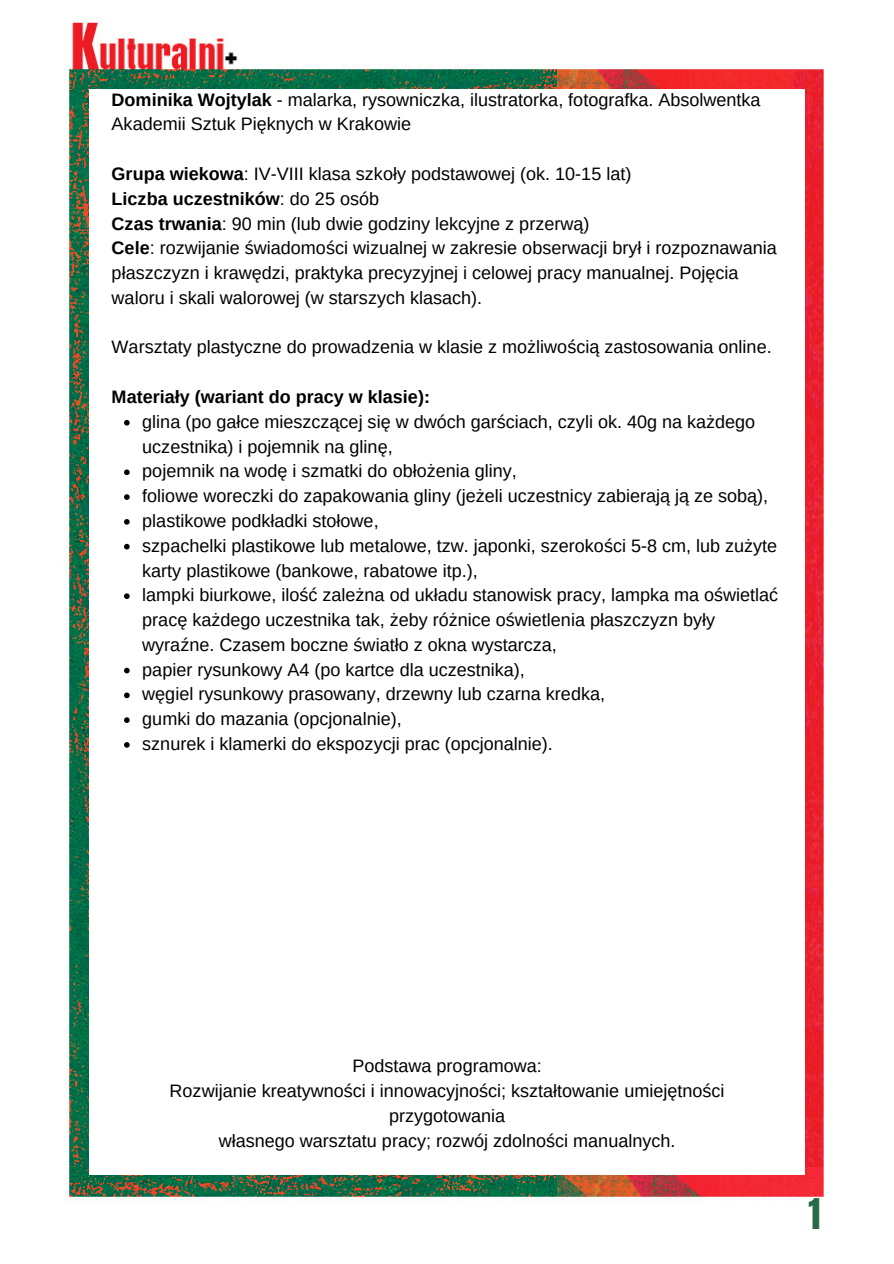
<style>
.page{position:relative;width:894px;height:1264px;background:#fff}
.page>*{position:absolute;margin:0;border:0;box-sizing:border-box;transform-origin:0 0}
.t1{font:36px "Anton";color:#266b46}
.t2{font:18px/24.8px "Arimo";color:#000}
.t3{font:700 18px "Arimo";color:#000}
.s1{font-weight:700}
.s2{font-weight:400}
</style>
<div class="page">
<img style="left:63px;top:17px;width:494px;height:1185px">
<img style="left:557px;top:66px;width:267px;height:1135px">
<div style="left:89px;top:89px;width:715px;height:1086px;background:#fff"></div>
<svg style="left:124px;top:420px;width:6px;height:5px"></svg>
<svg style="left:124px;top:469px;width:6px;height:6px"></svg>
<svg style="left:124px;top:494px;width:6px;height:6px"></svg>
<svg style="left:124px;top:519px;width:6px;height:5px"></svg>
<svg style="left:124px;top:544px;width:6px;height:5px"></svg>
<svg style="left:124px;top:593px;width:6px;height:6px"></svg>
<svg style="left:124px;top:667px;width:6px;height:6px"></svg>
<svg style="left:124px;top:692px;width:6px;height:6px"></svg>
<svg style="left:124px;top:717px;width:6px;height:6px"></svg>
<svg style="left:124px;top:742px;width:6px;height:5px"></svg>
<p class="t2" style="left:112px;top:87px;width:650px"><span class="s1">Dominika Wojtylak</span> - malarka, rysowniczka, ilustratorka, fotografka. Absolwentka<br>Akademii Sztuk Pięknych w Krakowie</p>
<p class="t2" style="left:112px;top:161px;width:521px"><span class="s1">Grupa wiekowa</span>: IV-VIII klasa szkoły podstawowej (ok. 10-15 lat)</p>
<p class="t3" style="left:112px;top:188px;width:269px">Liczba uczestników<span class="s2">: do 25 osób</span></p>
<p class="t2" style="left:112px;top:211px;width:479px"><span class="s1">Czas trwania</span>: 90 min (lub dwie godziny lekcyjne z przerwą)</p>
<p class="t2" style="left:112px;top:236px;width:666px"><span class="s1">Cele</span>: rozwijanie świadomości wizualnej w zakresie obserwacji brył i rozpoznawania</p>
<p class="t2" style="left:112px;top:260px;width:628px">płaszczyzn i krawędzi, praktyka precyzyjnej i celowej pracy manualnej. Pojęcia waloru i skali walorowej (w starszych klasach).</p>
<p class="t2" style="left:112px;top:335px;width:661px">Warsztaty plastyczne do prowadzenia w klasie z możliwością zastosowania online.</p>
<p class="t3" style="left:112px;top:387px;width:320px">Materiały (wariant do pracy w klasie):</p>
<p class="t2" style="left:142px;top:409px;width:614px">glina (po gałce mieszczącej się w dwóch garściach, czyli ok. 40g na każdego uczestnika) i pojemnik na glinę,</p>
<p class="t2" style="left:142px;top:459px;width:376px">pojemnik na wodę i szmatki do obłożenia gliny,</p>
<p class="t2" style="left:142px;top:483px;width:627px">foliowe woreczki do zapakowania gliny (jeżeli uczestnicy zabierają ją ze sobą),</p>
<p class="t2" style="left:142px;top:508px;width:238px">plastikowe podkładki stołowe,</p>
<p class="t2" style="left:142px;top:533px;width:636px">szpachelki plastikowe lub metalowe, tzw. japonki, szerokości 5-8 cm, lub zużyte karty plastikowe (bankowe, rabatowe itp.),</p>
<p class="t2" style="left:142px;top:582px;width:637px">lampki biurkowe, ilość zależna od układu stanowisk pracy, lampka ma oświetlać pracę każdego uczestnika tak, żeby różnice oświetlenia płaszczyzn były wyraźne. Czasem boczne światło z okna wystarcza,</p>
<p class="t2" style="left:142px;top:657px;width:384px">papier rysunkowy A4 (po kartce dla uczestnika),</p>
<p class="t2" style="left:142px;top:681px;width:464px">węgiel rysunkowy prasowany, drzewny lub czarna kredka,</p>
<p class="t2" style="left:142px;top:706px;width:261px">gumki do mazania (opcjonalnie),</p>
<p class="t2" style="left:142px;top:731px;width:412px">sznurek i klamerki do ekspozycji prac (opcjonalnie).</p>
<p class="t2" style="left:352px;top:1053px;width:191px">Podstawa programowa:</p>
<p class="t2" style="left:169px;top:1078px;width:556px;text-align:center">Rozwijanie kreatywności i innowacyjności; kształtowanie umiejętności przygotowania</p>
<p class="t2" style="left:219px;top:1127px;width:458px">własnego warsztatu pracy; rozwój zdolności manualnych.</p>
<p class="t1" style="left:808px;top:1187px;width:13px">1</p>
</div>
